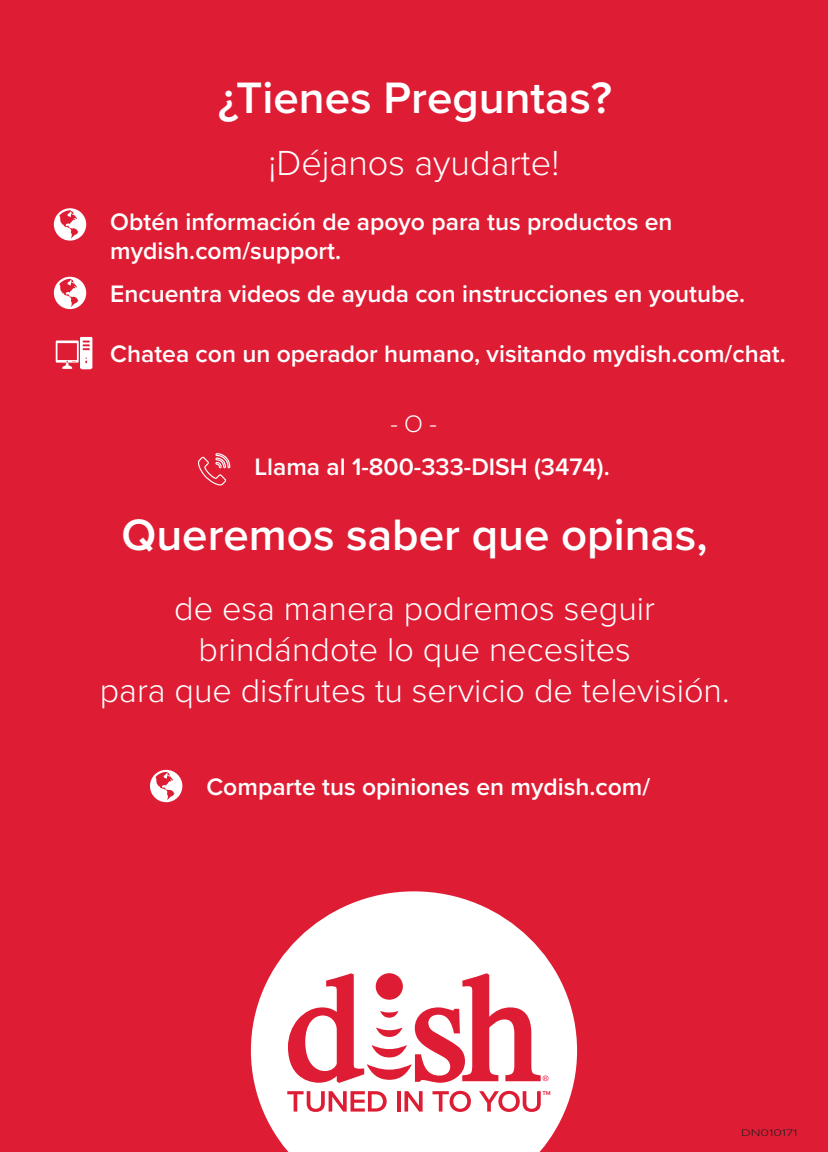
<style>
.page{position:relative;width:828px;height:1152px;background:#de1d34}
.page>*{position:absolute;margin:0;border:0;box-sizing:border-box;transform-origin:0 0}
.t1{font:600 45.6px "Proxima Nova";color:#fff}
.t2{font:300 36px "Proxima Nova";color:#fff}
.t3{font:300 34.2px/41px "Proxima Nova";color:#fff;text-align:center}
.t4{font:600 24.8px/29.6px "Proxima Nova";color:#fff}
.t5{font:300 24.8px "Proxima Nova";color:#fff}
.t6{font:300 10px "Proxima Nova";color:#231f20;scale:1.4 1}
.t7{font:600 5.8px "Proxima Nova";color:#de1d34}
</style>
<div class="page">
<svg style="left:251px;top:891px;width:326px;height:261px;fill:#fff"></svg>
<svg style="left:288px;top:973px;width:260px;height:110px"></svg>
<svg style="left:287px;top:1091px;width:100px;height:21px"></svg>
<hr style="left:397px;top:1091px;width:4px;height:21px;background:#de1d34">
<svg style="left:404px;top:1091px;width:19px;height:21px"></svg>
<svg style="left:432px;top:1091px;width:39px;height:21px"></svg>
<svg style="left:479px;top:1091px;width:62px;height:21px"></svg>
<div style="left:150px;top:770px;width:32px;height:32px;background:#fff;border-radius:50%"></div>
<svg style="left:156px;top:772px;width:19px;height:28px"></svg>
<div style="left:54px;top:208px;width:32px;height:33px;background:#fff;border-radius:50%"></div>
<svg style="left:59px;top:210px;width:19px;height:29px"></svg>
<div style="left:54px;top:277px;width:32px;height:32px;background:#fff;border-radius:50%"></div>
<svg style="left:59px;top:279px;width:19px;height:28px"></svg>
<svg style="left:56px;top:337px;width:36px;height:32px"></svg>
<svg style="left:198px;top:453px;width:32px;height:32px"></svg>
<h1 class="t1" style="left:218px;top:64px;width:395px">¿Tienes Preguntas?</h1>
<h2 class="t2" style="left:269px;top:136px;width:292px">¡Déjanos ayudarte!</h2>
<p class="t4" style="left:110px;top:206px;width:564px">Obtén información de apoyo para tus productos en mydish.com/support.</p>
<p class="t4" style="left:110px;top:278px;width:637px">Encuentra videos de ayuda con instrucciones en youtube.</p>
<p class="t4" style="left:110px;top:338px;width:677px">Chatea con un operador humano, visitando mydish.com/chat.</p>
<p class="t5" style="left:391px;top:405px;width:48px">- O -</p>
<p class="t4" style="left:254px;top:451px;width:357px">Llama al 1-800-333-DISH (3474).</p>
<h1 class="t1" style="left:122px;top:501px;width:588px">Queremos saber que opinas,</h1>
<h3 class="t3" style="left:100px;top:587px;width:631px">de esa manera podremos seguir brindándote lo que necesites<br>para que disfrutes tu servicio de televisión.</h3>
<p class="t4" style="left:206px;top:771px;width:445px">Comparte tus opiniones en mydish.com/</p>
<p class="t7" style="left:543px;top:1089px;width:10px">TM</p>
<p class="t6" style="left:741px;top:1125px;width:42px">DN010171</p>
</div>
